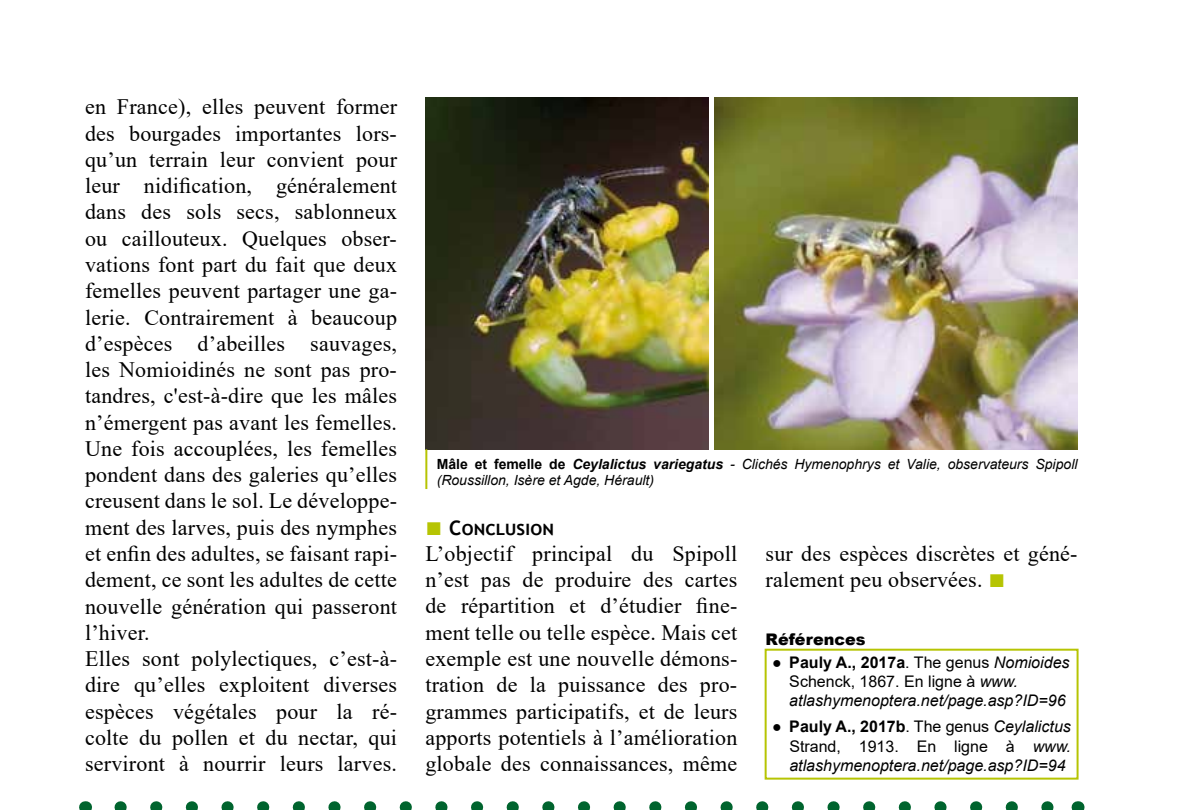
<style>
.page{position:relative;width:1191px;height:810px;background:#fff}
.page>*{position:absolute;margin:0;border:0;box-sizing:border-box;transform-origin:0 0}
.t1{font:22px/26.2px "Times New Roman";letter-spacing:.01em;color:#000}
.t2{font:700 20px "Trebuchet MS";letter-spacing:.01em;color:#000}
.t3{font:italic 16px/19.2px "Arial";color:#000}
.t4{font:900 16px "Arial";color:#000}
.t5{font:italic 14px/16px "Arial";color:#000}
.s1{font-weight:700;font-style:normal}
.s2{font-weight:700}
.s3{font-family:"Times New Roman";font-weight:400;font-size:28px;color:#b6c403}
.s4{font-size:28px;color:#b6c403}
.s5{font-style:normal}
</style>
<div class="page">
<svg style="left:120px;top:801px;width:934px;height:9px"></svg>
<img style="left:714px;top:98px;width:363px;height:351px">
<img style="left:425px;top:98px;width:284px;height:351px">
<div style="left:764px;top:649px;width:314px;height:131px;border:2px solid #b6c403"></div>
<hr style="left:425px;top:449px;width:2px;height:40px;background:#b6c403">
<p class="t1" style="left:85px;top:93px;width:313px">en France), elles peuvent former des bourgades importantes lors&shy;qu’un terrain leur convient pour leur nidification, généralement dans des sols secs, sablonneux ou caillouteux. Quelques obser&shy;vations font part du fait que deux femelles peuvent partager une ga&shy;lerie. Contrairement à beaucoup d’espèces d’abeilles sauvages, les Nomioidinés ne sont pas pro&shy;tandres, c'est-à-dire que les mâles n’émergent pas avant les femelles.<br>Une fois accouplées, les femelles pondent dans des galeries qu’elles creusent dans le sol. Le développe&shy;ment des larves, puis des nymphes et enfin des adultes, se faisant rapi&shy;dement, ce sont les adultes de cette nouvelle génération qui passeront l’hiver.<br>Elles sont polylectiques, c’est-à&shy;dire qu’elles exploitent diverses espèces végétales pour la ré&shy;colte du pollen et du nectar, qui serviront à nourrir leurs larves.</p>
<p class="t5" style="left:437px;top:456px;width:642px"><span class="s1">Mâle et femelle de</span> <span class="s2">Ceylalictus variegatus</span> - Clichés Hymenophrys et Valie, observateurs Spipoll (Roussillon, Isère et Agde, Hérault)</p>
<p class="t2" style="left:425px;top:515px;width:130px"><span class="s3">■</span> CONCLUSION</p>
<p class="t1" style="left:425px;top:540px;width:313px;text-align:justify">L’objectif principal du Spipoll n’est pas de produire des cartes de répartition et d’étudier fine&shy;ment telle ou telle espèce. Mais cet exemple est une nouvelle démons&shy;tration de la puissance des pro&shy;grammes participatifs, et de leurs apports potentiels à l’amélioration globale des connaissances, même</p>
<p class="t1" style="left:765px;top:540px;width:313px">sur des espèces discrètes et géné&shy;ralement peu observées. <span class="s4">■</span></p>
<p class="t4" style="left:765px;top:628px;width:101px">Références</p>
<p class="t3" style="left:789px;top:653px;width:282px;text-indent:-17px"><span class="s5">●</span> <span class="s1">Pauly A., 2017a</span><span class="s5">. The genus</span> Nomioides<br><span class="s5">Schenck, 1867. En ligne à</span> www. atlashymenoptera.net/page.asp?ID=96</p>
<p class="t3" style="left:789px;top:717px;width:283px;text-align:justify;text-indent:-17px"><span class="s5">●</span> <span class="s1">Pauly A., 2017b</span><span class="s5">. The genus</span> Ceylalictus <span class="s5">Strand, 1913. En ligne à</span> www. atlashymenoptera.net/page.asp?ID=94</p>
</div>
